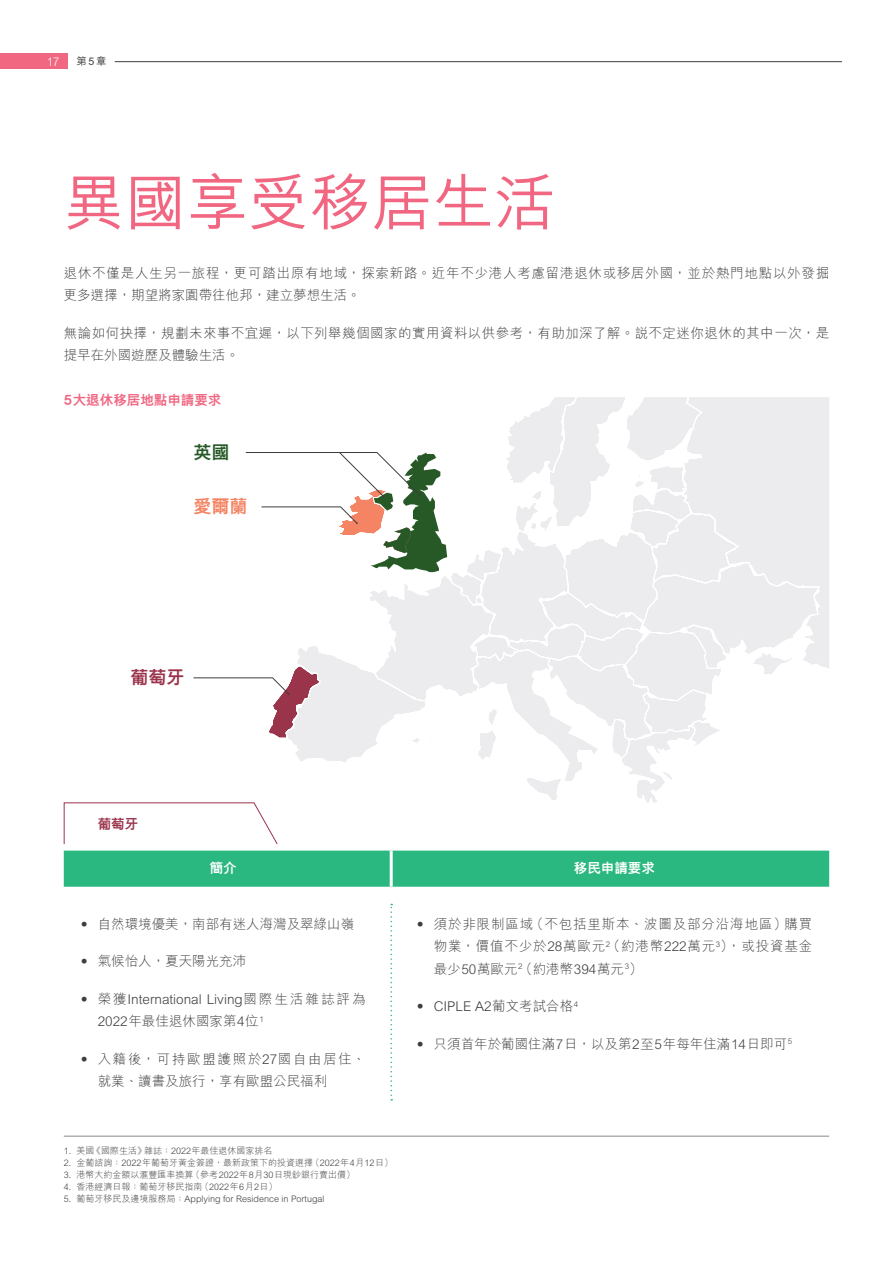
<style>
.page{position:relative;width:893px;height:1263px;background:#fff}
.page>*{position:absolute;margin:0;border:0;box-sizing:border-box;transform-origin:0 0}
.t1{font:500 61.5px "M Hei H Kfor HSBC";color:#f16681}
.t2{font:800 18px "M Hei H Kfor HSBC";color:#9a344b}
.t3{font:800 18px "M Hei H Kfor HSBC";color:#f48463}
.t4{font:800 18px "M Hei H Kfor HSBC";color:#275927}
.t5{font:300 13.5px/22.5px "M Hei H Kfor HSBC";letter-spacing:.035em;color:#3e3e3f}
.t6{font:300 13.5px/22.5px "M Hei H Kfor HSBC";color:#3e3e3f}
.t7{font:300 13.5px/22.5px "M Hei H Kfor HSBC";letter-spacing:.055em;color:#3e3e3f}
.t8{font:800 13.5px "M Hei H Kfor HSBC";color:#f16681}
.t9{font:800 13.5px "M Hei H Kfor HSBC";color:#fff}
.t10{font:800 13.5px "M Hei H Kfor HSBC";color:#9a344b}
.t11{font:300 12px "M Hei H Kfor HSBC";color:#fff}
.t12{font:500 10.5px "M Hei H Kfor HSBC";color:#3e3e3f}
.t13{font:300 9px "M Hei H Kfor HSBC";color:#3e3e3f}
.s1{font-family:"Univers Nextfor HSBC"}
</style>
<div class="page">
<div style="left:0;top:53px;width:68px;height:16px;background:#f16681"></div>
<hr style="left:115px;top:61px;width:727px;height:1px;background:#3e3e3f">
<svg style="left:390px;top:904px;width:2px;height:196px"></svg>
<svg style="left:63px;top:397px;width:766px;height:490px"></svg>
<hr style="left:64px;top:1135px;width:765px;height:2px;background:#939598">
<p class="t11" style="left:47px;top:55px;width:14px">17</p>
<p class="t12" style="left:77px;top:54px;width:31px">第5章</p>
<h1 class="t1" style="left:64px;top:158px;width:494px">異國享受移居生活</h1>
<p class="t7" style="left:64px;top:261px;width:767px">退休不僅是人生另一旅程，更可踏出原有地域，探索新路。近年不少港人考慮留港退休或移居外國，並於熱門地點以外發掘更多選擇，期望將家園帶往他邦，建立夢想生活。</p>
<p class="t5" style="left:64px;top:321px;width:767px">無論如何抉擇，規劃未來事不宜遲，以下列舉幾個國家的實用資料以供參考，有助加深了解。說不定迷你退休的其中一次，是提早在外國遊歷及體驗生活。</p>
<p class="t8" style="left:64px;top:394px;width:159px">5大退休移居地點申請要求</p>
<h2 class="t4" style="left:193px;top:443px;width:37px">英國</h2>
<h2 class="t3" style="left:193px;top:497px;width:55px">愛爾蘭</h2>
<h2 class="t2" style="left:131px;top:668px;width:55px">葡萄牙</h2>
<p class="t10" style="left:98px;top:817px;width:42px">葡萄牙</p>
<p class="t9" style="left:210px;top:861px;width:28px">簡介</p>
<p class="t9" style="left:574px;top:861px;width:82px">移民申請要求</p>
<p class="t6" style="left:81px;top:912px;width:275px"><span class="s1">•</span> 自然環境優美，南部有迷人海灣及翠綠山嶺</p>
<p class="t6" style="left:81px;top:950px;width:167px"><span class="s1">•</span> 氣候怡人，夏天陽光充沛</p>
<p class="t6" style="left:98px;top:987px;width:269px;text-indent:-17px"><span class="s1">•</span> 榮獲International Living國際生活雜誌評為<br>2022年最佳退休國家第4位<sup>1</sup></p>
<p class="t5" style="left:98px;top:1047px;width:269px;text-indent:-17px"><span class="s1">•</span> 入籍後，可持歐盟護照於27國自由居住、就業、讀書及旅行，享有歐盟公民福利</p>
<p class="t13" style="left:64px;top:1146px;width:210px">1. 美國《國際生活》雜誌：2022年最佳退休國家排名</p>
<p class="t13" style="left:64px;top:1158px;width:331px">2. 金葡諮詢：2022年葡萄牙黃金簽證，最新政策下的投資選擇（2022年4月12日）</p>
<p class="t13" style="left:64px;top:1170px;width:293px">3. 港幣大約金額以滙豐匯率換算（參考2022年8月30日現鈔銀行賣出價）</p>
<p class="t13" style="left:64px;top:1182px;width:215px">4. 香港經濟日報：葡萄牙移民指南（2022年6月2日）</p>
<p class="t13" style="left:64px;top:1194px;width:262px">5. 葡萄牙移民及邊境服務局：Applying for Residence in Portugal</p>
<p class="t5" style="left:434px;top:912px;width:380px;text-align:justify;text-indent:-17px"><span class="s1">•</span> 須於非限制區域（不包括里斯本、波圖及部分沿海地區）購買物業，價值不少於28萬歐元<sup>2</sup>（約港幣222萬元<sup>3</sup>），或投資基金最少50萬歐元<sup>2</sup>（約港幣394萬元<sup>3</sup>）</p>
<p class="t6" style="left:417px;top:995px;width:163px"><span class="s1">•</span> CIPLE A2葡文考試合格<sup>4</sup></p>
<p class="t6" style="left:417px;top:1032px;width:377px"><span class="s1">•</span> 只須首年於葡國住滿7日，以及第2至5年每年住滿14日即可<sup>5</sup></p>
</div>
